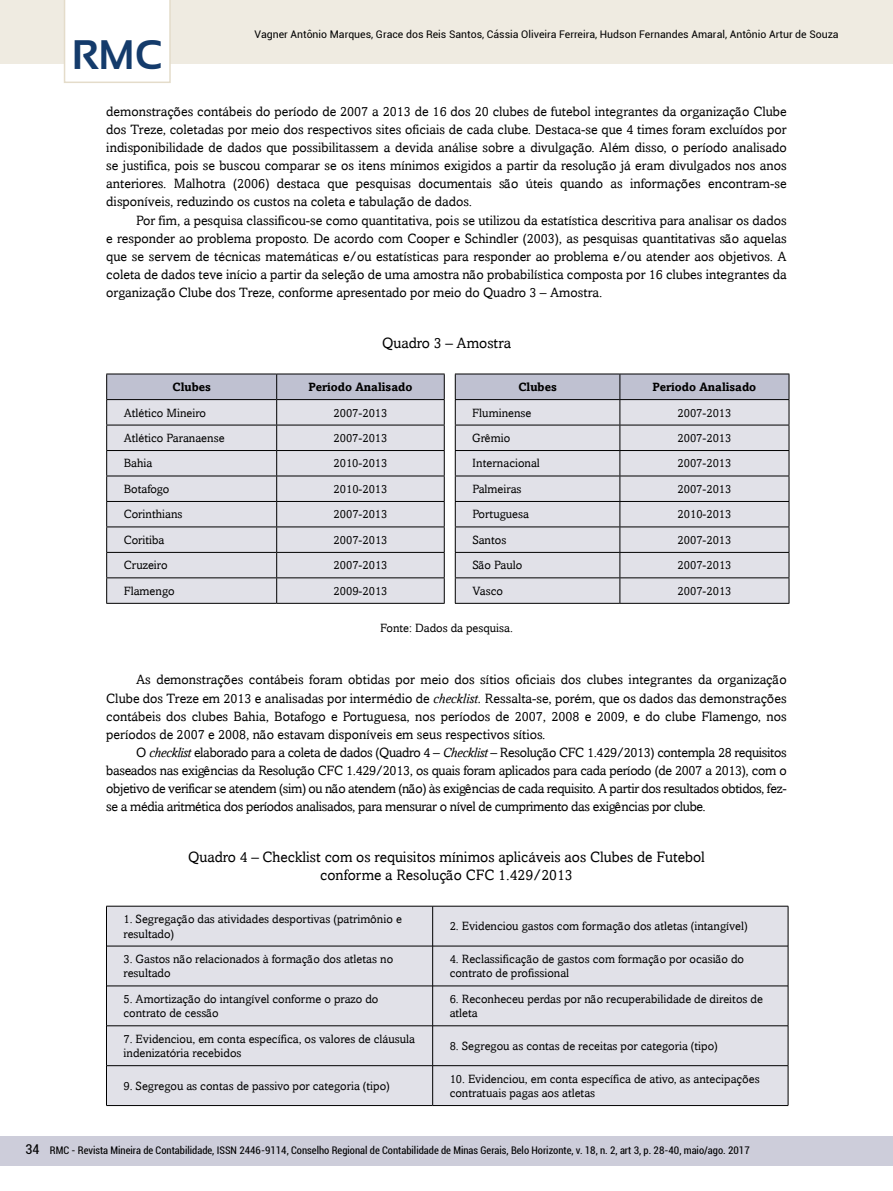
<style>
.page{position:relative;width:893px;height:1191px;background:#fff}
.page>*{position:absolute;margin:0;border:0;box-sizing:border-box;transform-origin:0 0}
.t1{font:700 41.25px "Sansation";color:#143b6b}
.t2{font:15px/18.1px "Amasis";color:#000;text-align:center}
.t3{font:13.5px/18.1px "Amasis";color:#000;text-align:justify}
.t4{font:condensed 13.5px "Roboto";color:#000}
.t5{font:12px/14.4px "Amasis";color:#000}
.t6{font:700 12px "Amasis";color:#000}
.t7{font:condensed 10.5px "Roboto";color:#000}
.t8{font:10.5px "Roboto";color:#000}
.s1{font-style:italic}
</style>
<div class="page">
<hr style="left:455px;top:373px;width:165px;height:1px;background:#000">
<hr style="left:620px;top:373px;width:169px;height:1px;background:#000">
<hr style="left:455px;top:603px;width:165px;height:1px;background:#000">
<hr style="left:620px;top:603px;width:169px;height:1px;background:#000">
<hr style="left:106px;top:373px;width:171px;height:1px;background:#000">
<hr style="left:277px;top:373px;width:168px;height:1px;background:#000">
<svg style="left:106px;top:374px;width:684px;height:229px;background:#d3d3db"></svg>
<hr style="left:106px;top:603px;width:171px;height:1px;background:#000">
<hr style="left:277px;top:603px;width:168px;height:1px;background:#000">
<div style="left:107px;top:907px;width:681px;height:198px;background:#e1e1e8"></div>
<hr style="left:107px;top:945px;width:325px;height:1px;background:#000">
<hr style="left:433px;top:945px;width:355px;height:1px;background:#000">
<hr style="left:107px;top:985px;width:325px;height:1px;background:#000">
<hr style="left:433px;top:985px;width:355px;height:1px;background:#000">
<hr style="left:107px;top:1025px;width:325px;height:1px;background:#000">
<hr style="left:433px;top:1025px;width:355px;height:1px;background:#000">
<hr style="left:107px;top:1065px;width:325px;height:1px;background:#000">
<hr style="left:433px;top:1065px;width:355px;height:1px;background:#000">
<hr style="left:106px;top:1105px;width:327px;height:1px;background:#000">
<hr style="left:433px;top:1105px;width:355px;height:1px;background:#000">
<hr style="left:106px;top:906px;width:327px;height:1px;background:#000">
<hr style="left:106px;top:906px;width:1px;height:40px;background:#000">
<hr style="left:433px;top:906px;width:355px;height:1px;background:#000">
<hr style="left:432px;top:906px;width:1px;height:40px;background:#000">
<hr style="left:788px;top:906px;width:1px;height:40px;background:#000">
<hr style="left:106px;top:946px;width:1px;height:40px;background:#000">
<hr style="left:432px;top:946px;width:1px;height:40px;background:#000">
<hr style="left:788px;top:946px;width:1px;height:40px;background:#000">
<hr style="left:106px;top:986px;width:1px;height:39px;background:#000">
<hr style="left:432px;top:986px;width:1px;height:39px;background:#000">
<hr style="left:788px;top:986px;width:1px;height:39px;background:#000">
<hr style="left:106px;top:1025px;width:1px;height:40px;background:#000">
<hr style="left:432px;top:1025px;width:1px;height:40px;background:#000">
<hr style="left:788px;top:1025px;width:1px;height:40px;background:#000">
<hr style="left:106px;top:1065px;width:1px;height:40px;background:#000">
<hr style="left:432px;top:1065px;width:1px;height:40px;background:#000">
<hr style="left:788px;top:1065px;width:1px;height:40px;background:#000">
<div style="left:0;top:1135px;width:893px;height:30px;background:#cdcdda"></div>
<div style="left:0;top:0;width:893px;height:64px;background:#efebe1"></div>
<div style="left:64px;top:0;width:107px;height:83px;background:#fff"></div>
<h1 class="t1" style="left:72px;top:32px;width:92px">RMC</h1>
<p class="t8" style="left:255px;top:27px;width:586px">Vagner Antônio Marques, Grace dos Reis Santos, Cássia Oliveira Ferreira, Hudson Fernandes Amaral, Antônio Artur de Souza</p>
<p class="t3" style="left:106px;top:102px;width:682px">demonstrações contábeis do período de 2007 a 2013 de 16 dos 20 clubes de futebol integrantes da organização Clube dos Treze, coletadas por meio dos respectivos sites oficiais de cada clube. Destaca-se que 4 times foram excluídos por indisponibilidade de dados que possibilitassem a devida análise sobre a divulgação. Além disso, o período analisado se justifica, pois se buscou comparar se os itens mínimos exigidos a partir da resolução já eram divulgados nos anos anteriores. Malhotra (2006) destaca que pesquisas documentais são úteis quando as informações encontram-se disponíveis, reduzindo os custos na coleta e tabulação de dados.</p>
<p class="t3" style="left:106px;top:211px;width:682px;text-indent:30px">Por fim, a pesquisa classificou-se como quantitativa, pois se utilizou da estatística descritiva para analisar os dados e responder ao problema proposto. De acordo com Cooper e Schindler (2003), as pesquisas quantitativas são aquelas que se servem de técnicas matemáticas e/ou estatísticas para responder ao problema e/ou atender aos objetivos. A coleta de dados teve início a partir da seleção de uma amostra não probabilística composta por 16 clubes integrantes da organização Clube dos Treze, conforme apresentado por meio do Quadro 3 – Amostra.</p>
<p class="t2" style="left:382px;top:334px;width:131px">Quadro 3 – Amostra</p>
<p class="t6" style="left:172px;top:380px;width:40px">Clubes</p>
<p class="t6" style="left:309px;top:380px;width:105px">Período Analisado</p>
<p class="t6" style="left:518px;top:380px;width:40px">Clubes</p>
<p class="t6" style="left:653px;top:380px;width:105px">Período Analisado</p>
<p class="t5" style="left:124px;top:405px;width:84px">Atlético Mineiro</p>
<p class="t5" style="left:334px;top:405px;width:55px">2007-2013</p>
<p class="t5" style="left:472px;top:405px;width:61px">Fluminense</p>
<p class="t5" style="left:677px;top:405px;width:55px">2007-2013</p>
<p class="t5" style="left:124px;top:430px;width:102px">Atlético Paranaense</p>
<p class="t5" style="left:334px;top:430px;width:55px">2007-2013</p>
<p class="t5" style="left:472px;top:430px;width:40px">Grêmio</p>
<p class="t5" style="left:677px;top:430px;width:55px">2007-2013</p>
<p class="t5" style="left:124px;top:456px;width:30px">Bahia</p>
<p class="t5" style="left:334px;top:456px;width:55px">2010-2013</p>
<p class="t5" style="left:472px;top:456px;width:69px">Internacional</p>
<p class="t5" style="left:677px;top:456px;width:55px">2007-2013</p>
<p class="t5" style="left:124px;top:481px;width:47px">Botafogo</p>
<p class="t5" style="left:334px;top:481px;width:55px">2010-2013</p>
<p class="t5" style="left:472px;top:481px;width:51px">Palmeiras</p>
<p class="t5" style="left:678px;top:481px;width:55px">2007-2013</p>
<p class="t5" style="left:124px;top:507px;width:60px">Corinthians</p>
<p class="t5" style="left:334px;top:507px;width:55px">2007-2013</p>
<p class="t5" style="left:472px;top:507px;width:58px">Portuguesa</p>
<p class="t5" style="left:678px;top:507px;width:55px">2010-2013</p>
<p class="t5" style="left:124px;top:532px;width:42px">Coritiba</p>
<p class="t5" style="left:334px;top:532px;width:55px">2007-2013</p>
<p class="t5" style="left:472px;top:532px;width:36px">Santos</p>
<p class="t5" style="left:678px;top:532px;width:55px">2007-2013</p>
<p class="t5" style="left:124px;top:558px;width:45px">Cruzeiro</p>
<p class="t5" style="left:334px;top:558px;width:55px">2007-2013</p>
<p class="t5" style="left:472px;top:558px;width:51px">São Paulo</p>
<p class="t5" style="left:678px;top:558px;width:55px">2007-2013</p>
<p class="t5" style="left:124px;top:583px;width:52px">Flamengo</p>
<p class="t5" style="left:334px;top:583px;width:55px">2009-2013</p>
<p class="t5" style="left:472px;top:583px;width:32px">Vasco</p>
<p class="t5" style="left:678px;top:583px;width:55px">2007-2013</p>
<p class="t5" style="left:380px;top:620px;width:134px">Fonte: Dados da pesquisa.</p>
<p class="t3" style="left:106px;top:670px;width:682px;text-indent:30px">As demonstrações contábeis foram obtidas por meio dos sítios oficiais dos clubes integrantes da organização Clube dos Treze em 2013 e analisadas por intermédio de <span class="s1">checklist.</span> Ressalta-se, porém, que os dados das demonstrações contábeis dos clubes Bahia, Botafogo e Portuguesa, nos períodos de 2007, 2008 e 2009, e do clube Flamengo, nos períodos de 2007 e 2008, não estavam disponíveis em seus respectivos sítios.</p>
<p class="t3" style="left:106px;top:743px;width:682px;text-indent:30px">O <span class="s1">checklist</span> elaborado para a coleta de dados (Quadro 4 – <span class="s1">Checklist</span> – Resolução CFC 1.429/2013) contempla 28 requisitos baseados nas exigências da Resolução CFC 1.429/2013, os quais foram aplicados para cada período (de 2007 a 2013), com o objetivo de verificar se atendem (sim) ou não atendem (não) às exigências de cada requisito. A partir dos resultados obtidos, fez&shy;se a média aritmética dos períodos analisados, para mensurar o nível de cumprimento das exigências por clube.</p>
<p class="t2" style="left:188px;top:848px;width:518px">Quadro 4 – Checklist com os requisitos mínimos aplicáveis aos Clubes de Futebol conforme a Resolução CFC 1.429/2013</p>
<p class="t5" style="left:123px;top:911px;width:280px">1. Segregação das atividades desportivas (patrimônio e resultado)</p>
<p class="t5" style="left:450px;top:919px;width:300px">2. Evidenciou gastos com formação dos atletas (intangível)</p>
<p class="t5" style="left:123px;top:951px;width:271px">3. Gastos não relacionados à formação dos atletas no resultado</p>
<p class="t5" style="left:450px;top:951px;width:296px">4. Reclassificação de gastos com formação por ocasião do contrato de profissional</p>
<p class="t5" style="left:123px;top:991px;width:256px">5. Amortização do intangível conforme o prazo do contrato de cessão</p>
<p class="t5" style="left:450px;top:991px;width:315px">6. Reconheceu perdas por não recuperabilidade de direitos de atleta</p>
<p class="t5" style="left:123px;top:1031px;width:293px">7. Evidenciou, em conta específica, os valores de cláusula indenizatória recebidos</p>
<p class="t5" style="left:450px;top:1038px;width:270px">8. Segregou as contas de receitas por categoria (tipo)</p>
<p class="t5" style="left:123px;top:1078px;width:268px">9. Segregou as contas de passivo por categoria (tipo)</p>
<p class="t5" style="left:450px;top:1071px;width:312px">10. Evidenciou, em conta específica de ativo, as antecipações contratuais pagas aos atletas</p>
<p class="t4" style="left:26px;top:1140px;width:15px">34</p>
<p class="t7" style="left:50px;top:1143px;width:701px">RMC - Revista Mineira de Contabilidade, ISSN 2446-9114, Conselho Regional de Contabilidade de Minas Gerais, Belo Horizonte, v. 18, n. 2, art 3, p. 28-40, maio/ago. 2017</p>
</div>
